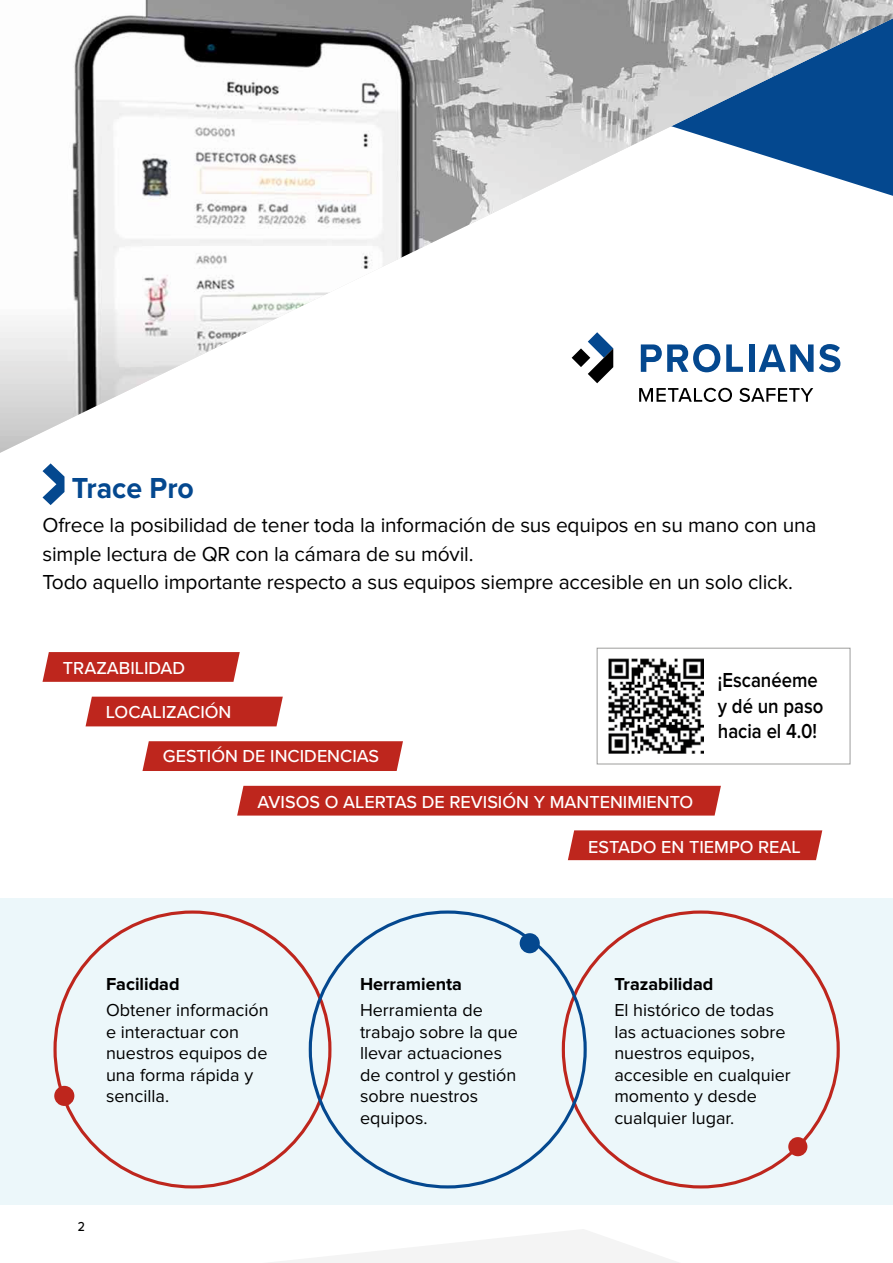
<style>
.page{position:relative;width:893px;height:1263px;background:#fff}
.page>*{position:absolute;margin:0;border:0;box-sizing:border-box;transform-origin:0 0}
.t1{font:700 30px "Proxima Nova";color:#04488f;scale:.95 1}
.t2{font:21px/28.5px "Proxima Nova";letter-spacing:-.01em;color:#000}
.t3{font:600 21px/25.5px "Proxima Nova";color:#000;scale:.88 1}
.t4{font:18px/21.6px "Proxima Nova";color:#000}
.t5{font:500 18px "Proxima Nova";color:#fff}
.t6{font:700 18px "Proxima Nova";color:#000}
.t7{font:500 13.5px "Proxima Nova";color:#000;scale:.9 1}
</style>
<div class="page">
<svg style="left:271px;top:1229px;width:407px;height:34px"></svg>
<div style="left:0;top:898px;width:893px;height:307px;background:#ecf7fa"></div>
<svg style="left:43px;top:652px;width:197px;height:30px;background:#c02e25"></svg>
<div style="left:86px;top:697px;width:197px;height:29px;background:#be261d"></div>
<div style="left:142px;top:741px;width:261px;height:30px;background:#be261d"></div>
<div style="left:568px;top:830px;width:254px;height:30px;background:#be261d"></div>
<div style="left:237px;top:786px;width:484px;height:29px;background:#be261d"></div>
<div style="left:54px;top:1086px;width:20px;height:20px;background:#be261d;border-radius:50%"></div>
<div style="left:788px;top:1137px;width:19px;height:19px;background:#be261d;border-radius:50%"></div>
<div style="left:520px;top:933px;width:20px;height:20px;background:#04488f;border-radius:50%"></div>
<div style="left:597px;top:648px;width:253px;height:116px;background:#fff;border:1px solid #9d9d9c"></div>
<img style="left:608px;top:659px;width:95px;height:94px">
<svg style="left:43px;top:463px;width:22px;height:42px"></svg>
<img style="left:0;top:0;width:893px;height:453px">
<h1 class="t1" style="left:72px;top:474px;width:130px">Trace Pro</h1>
<p class="t2" style="left:43px;top:512px;width:776px">Ofrece la posibilidad de tener toda la información de sus equipos en su mano con una simple lectura de QR con la cámara de su móvil.<br>Todo aquello importante respecto a sus equipos siempre accesible en un solo click.</p>
<p class="t5" style="left:63px;top:654px;width:124px">TRAZABILIDAD</p>
<p class="t5" style="left:106px;top:699px;width:127px">LOCALIZACIÓN</p>
<p class="t5" style="left:163px;top:743px;width:218px">GESTIÓN DE INCIDENCIAS</p>
<p class="t5" style="left:258px;top:788px;width:437px">AVISOS O ALERTAS DE REVISIÓN Y MANTENIMIENTO</p>
<p class="t3" style="left:718px;top:669px;width:121px">¡Escanéeme y dé un paso hacia el 4.0!</p>
<p class="t6" style="left:106px;top:976px;width:75px">Facilidad</p>
<p class="t4" style="left:106px;top:1000px;width:164px">Obtener información e interactuar con nuestros equipos de una forma rápida y sencilla.</p>
<p class="t7" style="left:78px;top:1216px;width:9px">2</p>
<p class="t6" style="left:360px;top:976px;width:103px">Herramienta</p>
<p class="t4" style="left:360px;top:1000px;width:159px">Herramienta de trabajo sobre la que llevar actuaciones de control y gestión sobre nuestros equipos.</p>
<p class="t5" style="left:588px;top:833px;width:214px">ESTADO EN TIEMPO REAL</p>
<p class="t6" style="left:614px;top:976px;width:100px">Trazabilidad</p>
<p class="t4" style="left:614px;top:1000px;width:178px">El histórico de todas las actuaciones sobre nuestros equipos, accesible en cualquier momento y desde cualquier lugar.</p>
</div>
